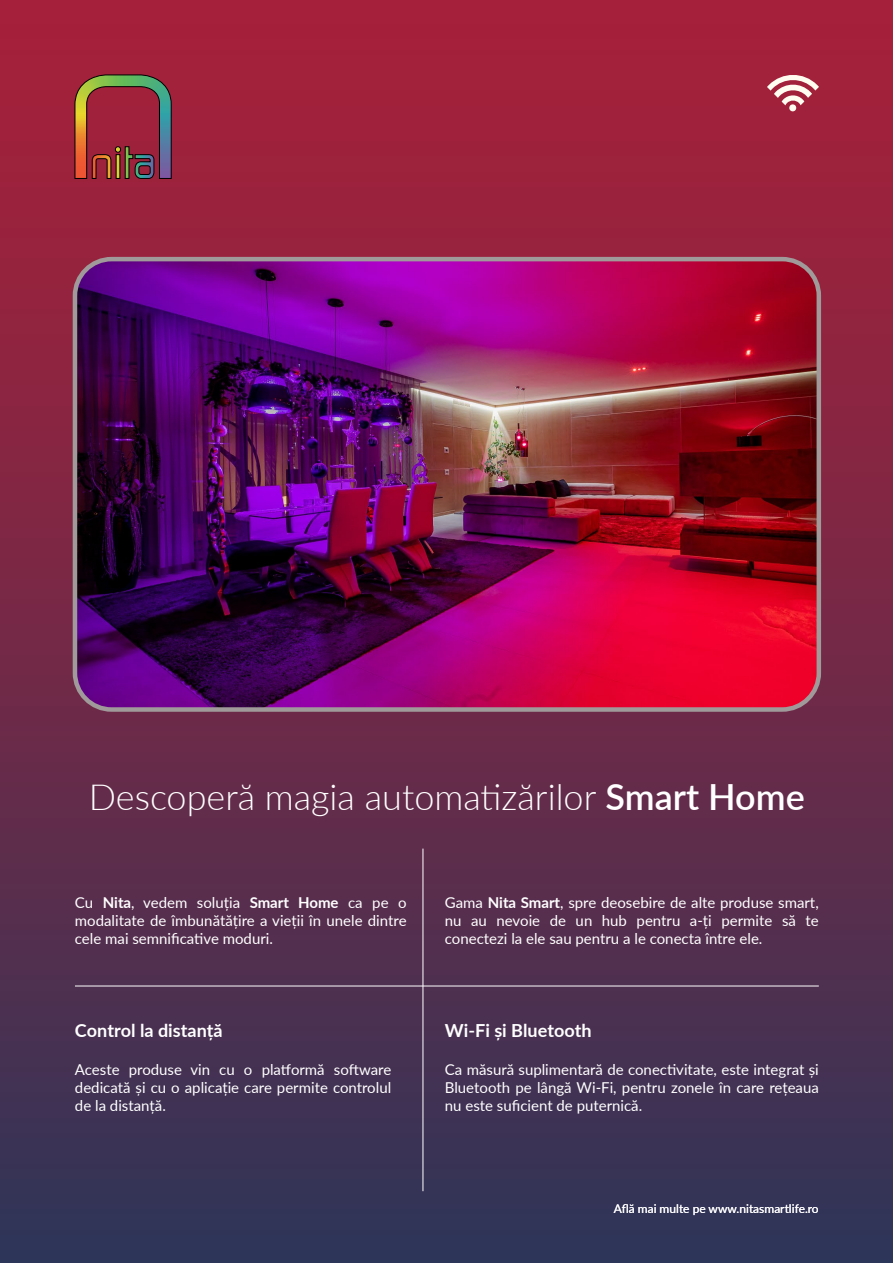
<style>
.page{position:relative;width:893px;height:1263px;background:#fff}
.page>*{position:absolute;margin:0;border:0;box-sizing:border-box;transform-origin:0 0}
.t1{font:300 36px "Lato";color:#fff}
.t2{font:700 18px "Lato";color:#fff}
.t3{font:15px/18px "Lato";color:#fff;text-align:justify}
.t4{font:12px "Lato";color:#fff}
.s1{font-weight:600}
.s2{font-weight:700}
</style>
<div class="page">
<div style="left:0;top:0;width:893px;height:1263px;background:linear-gradient(to bottom,#af1f38,#333557)"></div>
<img style="left:75px;top:259px;width:744px;height:450px">
<svg style="left:767px;top:72px;width:52px;height:40px"></svg>
<hr style="left:75px;top:986px;width:744px;height:1px;background:#fff">
<hr style="left:423px;top:848px;width:1px;height:343px;background:#fff">
<div style="left:73px;top:257px;width:748px;height:455px;border:4px solid #a09a9a;border-radius:37px"></div>
<svg style="left:75px;top:75px;width:96px;height:104px;background:#8c4642"></svg>
<h1 class="t1" style="left:89px;top:772px;width:717px">Descoperă magia automatizărilor <span class="s1">Smart Home</span></h1>
<p class="t3" style="left:75px;top:892px;width:333px">Cu <span class="s2">Nita</span>, vedem soluția <span class="s2">Smart Home</span> ca pe o modalitate de îmbunătățire a vieții în unele dintre cele mai semnificative moduri.</p>
<p class="t3" style="left:445px;top:893px;width:375px">Gama <span class="s2">Nita Smart</span>, spre deosebire de alte produse smart, nu au nevoie de un hub pentru a-ți permite să te conectezi la ele sau pentru a le conecta între ele.</p>
<p class="t2" style="left:75px;top:1017px;width:149px">Control la distanță</p>
<p class="t2" style="left:445px;top:1017px;width:148px">Wi-Fi și Bluetooth</p>
<p class="t3" style="left:75px;top:1059px;width:318px">Aceste produse vin cu o platformă software dedicată și cu o aplicație care permite controlul de la distanță.</p>
<p class="t3" style="left:445px;top:1059px;width:375px">Ca măsură suplimentară de conectivitate, este integrat și Bluetooth pe lângă Wi-Fi, pentru zonele în care rețeaua nu este suficient de puternică.</p>
<p class="t4" style="left:614px;top:1200px;width:206px">Află mai multe pe www.nitasmartlife.ro</p>
</div>
